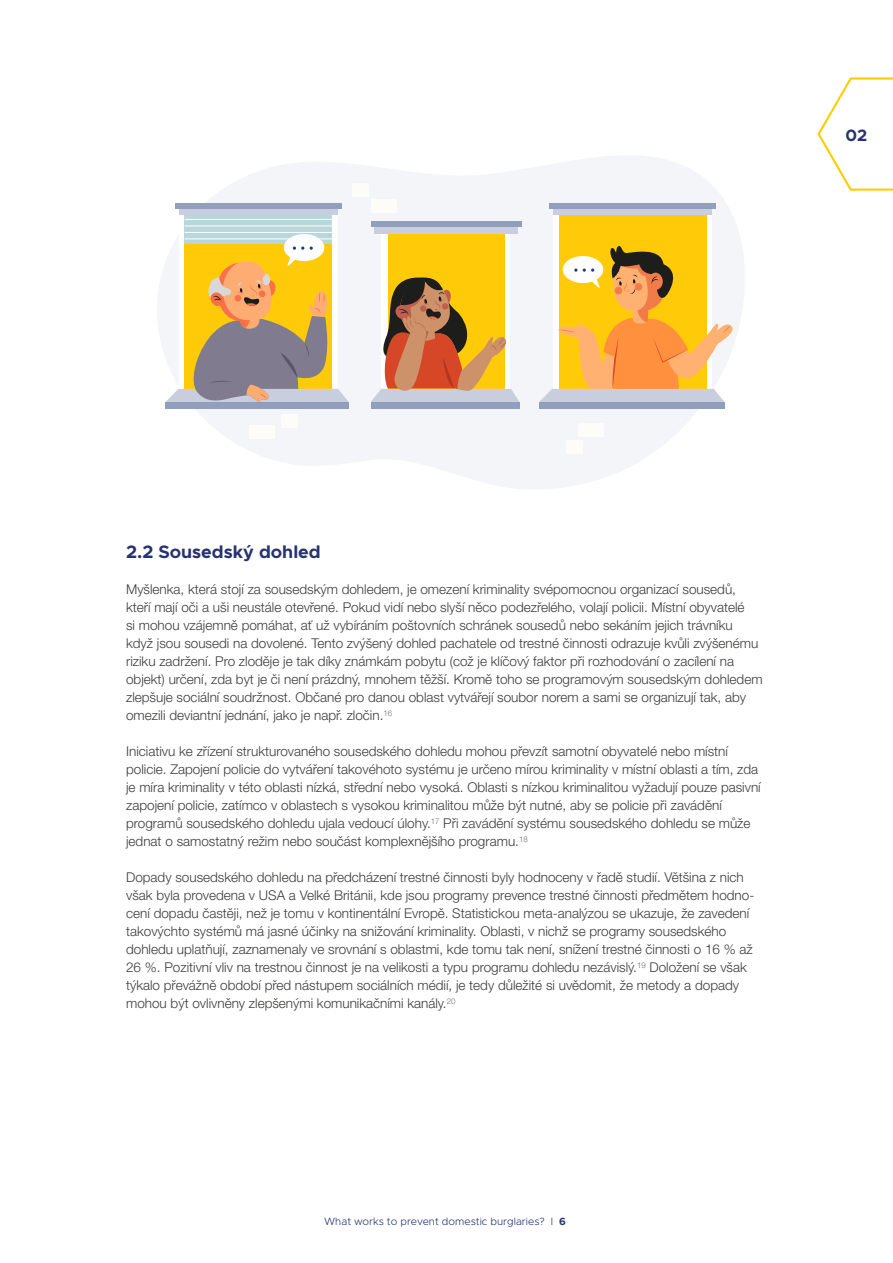
<style>
.page{position:relative;width:893px;height:1263px;background:#fff}
.page>*{position:absolute;margin:0;border:0;box-sizing:border-box;transform-origin:0 0}
.t1{font:700 18px "Metropolis";color:#273371}
.t2{font:700 16.5px "Metropolis";color:#273371}
.t3{font:300 13.5px/18px "Helvetica Neue LT Pro";color:#3c3c3b}
.t4{font:300 10.5px "Metropolis";color:#273371}
.s1{font-weight:700}
</style>
<div class="page">
<svg style="left:157px;top:156px;width:588px;height:333px;fill:#f4f5f8"></svg>
<div style="left:578px;top:423px;width:25px;height:13px;background:#fdfcf8"></div>
<div style="left:566px;top:440px;width:17px;height:13px;background:#fdfcf8"></div>
<div style="left:249px;top:425px;width:25px;height:14px;background:#fdfcf8"></div>
<div style="left:281px;top:415px;width:17px;height:13px;background:#fdfcf8"></div>
<div style="left:372px;top:199px;width:25px;height:14px;background:#fdfcf8"></div>
<div style="left:352px;top:184px;width:17px;height:13px;background:#fdfcf8"></div>
<div style="left:179px;top:209px;width:159px;height:6px;background:#c8cede"></div>
<div style="left:175px;top:203px;width:167px;height:6px;background:#919ebc"></div>
<div style="left:185px;top:215px;width:147px;height:28px;background:#b9d7db"></div>
<hr style="left:185px;top:219px;width:147px;height:1px;background:#fff">
<hr style="left:185px;top:225px;width:147px;height:1px;background:#fff">
<hr style="left:185px;top:232px;width:147px;height:1px;background:#fff">
<svg style="left:166px;top:234px;width:183px;height:185px"></svg>
<div style="left:382px;top:229px;width:128px;height:166px;background:#fff"></div>
<div style="left:388px;top:233px;width:116px;height:155px;background:#ffcb09"></div>
<div style="left:374px;top:227px;width:144px;height:6px;background:#c8cede"></div>
<div style="left:371px;top:221px;width:150px;height:6px;background:#919ebc"></div>
<div style="left:371px;top:402px;width:149px;height:7px;background:#919ebc"></div>
<svg style="left:371px;top:274px;width:149px;height:128px"></svg>
<div style="left:559px;top:215px;width:147px;height:174px;background:#ffcb09"></div>
<div style="left:553px;top:209px;width:159px;height:6px;background:#c8cede"></div>
<div style="left:549px;top:203px;width:167px;height:6px;background:#919ebc"></div>
<div style="left:539px;top:402px;width:185px;height:7px;background:#919ebc"></div>
<svg style="left:539px;top:245px;width:200px;height:157px"></svg>
<svg style="left:817px;top:77px;width:76px;height:114px"></svg>
<p class="t2" style="left:845px;top:124px;width:23px">02</p>
<h1 class="t1" style="left:126px;top:540px;width:196px">2.2 Sousedský dohled</h1>
<p class="t3" style="left:126px;top:580px;width:638px">Myšlenka, která stojí za sousedským dohledem, je omezení kriminality svépomocnou organizací sousedů, kteří mají oči a uši neustále otevřené. Pokud vidí nebo slyší něco podezřelého, volají policii. Místní obyvatelé<br>si mohou vzájemně pomáhat, ať už vybíráním poštovních schránek sousedů nebo sekáním jejich trávníku když jsou sousedi na dovolené. Tento zvýšený dohled pachatele od trestné činnosti odrazuje kvůli zvýšenému riziku zadržení. Pro zloděje je tak díky známkám pobytu (což je klíčový faktor při rozhodování o zacílení na objekt) určení, zda byt je či není prázdný, mnohem těžší. Kromě toho se programovým sousedským dohledem zlepšuje sociální soudržnost. Občané pro danou oblast vytvářejí soubor norem a sami se organizují tak, aby omezili deviantní jednání, jako je např. zločin.<sup>16</sup></p>
<p class="t3" style="left:126px;top:742px;width:636px">Iniciativu ke zřízení strukturovaného sousedského dohledu mohou převzít samotní obyvatelé nebo místní policie. Zapojení policie do vytváření takovéhoto systému je určeno mírou kriminality v místní oblasti a tím, zda je míra kriminality v této oblasti nízká, střední nebo vysoká. Oblasti s nízkou kriminalitou vyžadují pouze pasivní zapojení policie, zatímco v oblastech s vysokou kriminalitou může být nutné, aby se policie při zavádění programů sousedského dohledu ujala vedoucí úlohy.<sup>17</sup> Při zavádění systému sousedského dohledu se může jednat o samostatný režim nebo součást komplexnějšího programu.<sup>18</sup></p>
<p class="t3" style="left:126px;top:868px;width:630px">Dopady sousedského dohledu na předcházení trestné činnosti byly hodnoceny v řadě studií. Většina z nich však byla provedena v USA a Velké Británii, kde jsou programy prevence trestné činnosti předmětem hodno&shy;cení dopadu častěji, než je tomu v kontinentální Evropě. Statistickou meta-analýzou se ukazuje, že zavedení takovýchto systémů má jasné účinky na snižování kriminality. Oblasti, v nichž se programy sousedského dohledu uplatňují, zaznamenaly ve srovnání s oblastmi, kde tomu tak není, snížení trestné činnosti o 16 % až 26 %. Pozitivní vliv na trestnou činnost je na velikosti a typu programu dohledu nezávislý.<sup>19</sup> Doložení se však týkalo převážně období před nástupem sociálních médií, je tedy důležité si uvědomit, že metody a dopady mohou být ovlivněny zlepšenými komunikačními kanály.<sup>20</sup></p>
<p class="t4" style="left:324px;top:1214px;width:243px">What works to prevent domestic burglaries? I <span class="s1">6</span></p>
</div>
